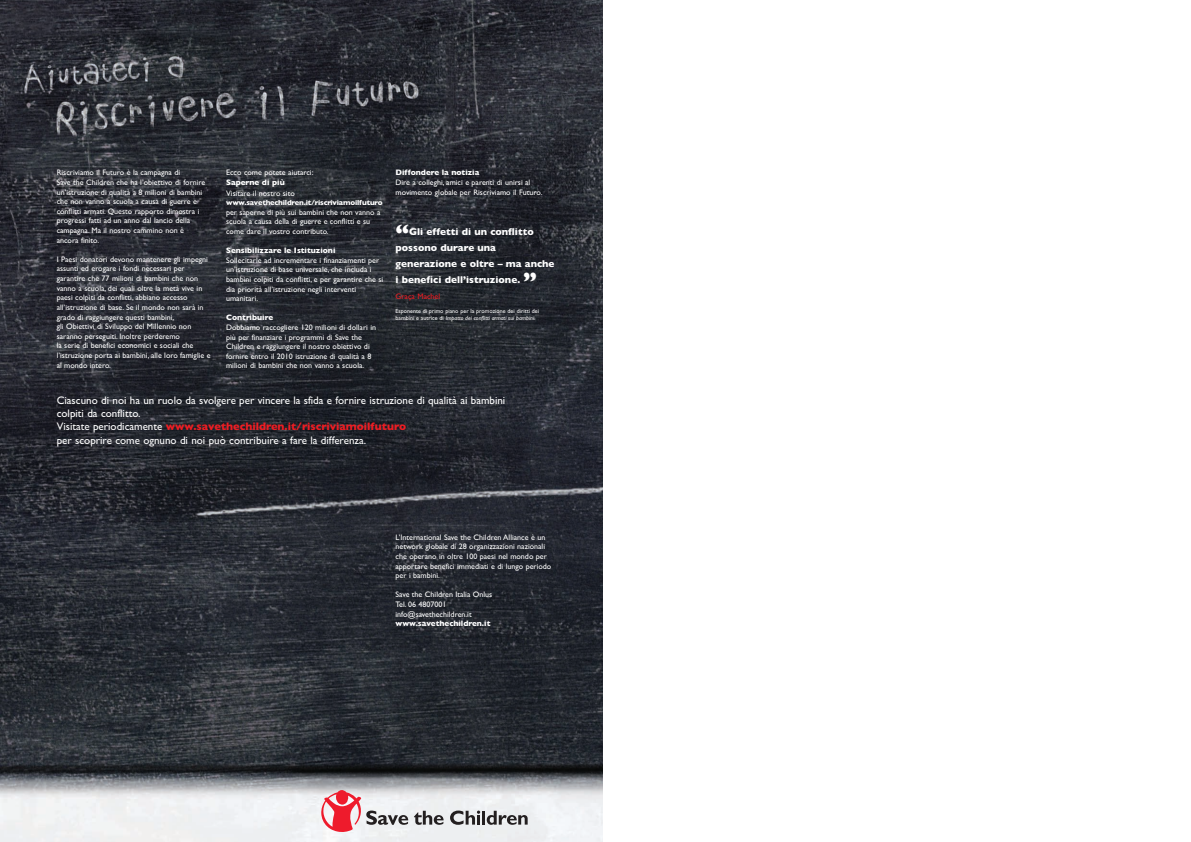
<style>
.page{position:relative;width:1191px;height:842px;background:#fff}
.page>*{position:absolute;margin:0;border:0;box-sizing:border-box;transform-origin:0 0}
.t1{font:700 24px "Gill Sans";color:#fff}
.t2{font:11px/13.2px "Gill Sans";color:#fff}
.t3{font:700 10px/16px "Gill Sans";color:#fff}
.t4{font:8px/9.6px "Gill Sans";color:#fff}
.t5{font:700 8px "Gill Sans";color:#fff}
.t6{font:8px "Gill Sans";color:#ee1e24}
.t7{font:700 7.5px "Gill Sans";letter-spacing:-.025em;color:#fff}
.t8{font:6px/7.2px "Gill Sans";color:#fff}
.s1{font-style:italic}
.s2{font-weight:700;color:#ee1d23}
</style>
<div class="page">
<img style="left:0;top:0;width:602px;height:842px">
<svg style="left:414px;top:811px;width:30px;height:14px"></svg>
<svg style="left:450px;top:810px;width:30px;height:15px"></svg>
<hr style="left:482px;top:811px;width:3px;height:14px;background:#231f20">
<svg style="left:487px;top:811px;width:40px;height:14px"></svg>
<svg style="left:321px;top:790px;width:87px;height:42px"></svg>
<p class="t4" style="left:57px;top:168px;width:150px">Riscriviamo il Futuro è la campagna di<br>Save the Children che ha l’obiettivo di fornire un’istruzione di qualità a 8 milioni di bambini che non vanno a scuola a causa di guerre e conflitti armati. Questo rapporto dimostra i progressi fatti ad un anno dal lancio della campagna. Ma il nostro cammino non è ancora finito.</p>
<p class="t4" style="left:57px;top:254px;width:155px">I Paesi donatori devono mantenere gli impegni assunti ed erogare i fondi necessari per garantire che 77 milioni di bambini che non vanno a scuola, dei quali oltre la metà vive in paesi colpiti da conflitti, abbiano accesso all’istruzione di base. Se il mondo non sarà in grado di raggiungere questi bambini,<br>gli Obiettivi di Sviluppo del Millennio non saranno perseguiti. Inoltre perderemo<br>la serie di benefici economici e sociali che l’istruzione porta ai bambini, alle loro famiglie e al mondo intero.</p>
<p class="t4" style="left:226px;top:168px;width:89px">Ecco come potete aiutarci:</p>
<p class="t5" style="left:226px;top:178px;width:60px">Saperne di più</p>
<p class="t4" style="left:226px;top:189px;width:70px">Visitare il nostro sito</p>
<p class="t7" style="left:226px;top:198px;width:158px">www.savethechildren.it/riscriviamoilfuturo</p>
<p class="t4" style="left:226px;top:207px;width:156px">per saperne di più sui bambini che non vanno a scuola a causa della di guerre e conflitti e su come dare il vostro contributo.</p>
<p class="t5" style="left:226px;top:246px;width:111px">Sensibilizzare le Istituzioni</p>
<p class="t4" style="left:226px;top:255px;width:159px">Sollecitarle ad incrementare i finanziamenti per un’istruzione di base universale, che includa i bambini colpiti da conflitti, e per garantire che si dia priorità all’istruzione negli interventi umanitari.</p>
<p class="t5" style="left:226px;top:313px;width:48px">Contribuire</p>
<p class="t4" style="left:226px;top:322px;width:151px">Dobbiamo raccogliere 120 milioni di dollari in più per finanziare i programmi di Save the Children e raggiungere il nostro obiettivo di fornire entro il 2010 istruzione di qualità a 8 milioni di bambini che non vanno a scuola.</p>
<p class="t5" style="left:395px;top:168px;width:85px">Diffondere la notizia</p>
<p class="t4" style="left:395px;top:178px;width:148px">Dire a colleghi, amici e parenti di unirsi al movimento globale per Riscriviamo il Futuro.</p>
<h1 class="t1" style="left:395px;top:219px;width:15px">“</h1>
<p class="t3" style="left:395px;top:224px;width:160px;text-indent:13px">Gli effetti di un conflitto possono durare una generazione e oltre – ma anche i benefici dell’istruzione.</p>
<h1 class="t1" style="left:523px;top:267px;width:15px">”</h1>
<p class="t6" style="left:395px;top:292px;width:46px">Graça Machel</p>
<p class="t8" style="left:395px;top:307px;width:145px">Esponente di primo piano per la promozione dei diritti dei bambini e autrice di <span class="s1">Impatto dei conflitti armati sui bambini</span>.</p>
<p class="t2" style="left:57px;top:393px;width:450px">Ciascuno di noi ha un ruolo da svolgere per vincere la sfida e fornire istruzione di qualità ai bambini colpiti da conflitto.<br>Visitate periodicamente <span class="s2">www.savethechildren.it/riscriviamoilfuturo<br></span>per scoprire come ognuno di noi può contribuire a fare la differenza.</p>
<p class="t4" style="left:395px;top:532px;width:157px">L’International Save the Children Alliance è un network globale di 28 organizzazioni nazionali che operano in oltre 100 paesi nel mondo per apportare benefici immediati e di lungo periodo per i bambini.</p>
<p class="t4" style="left:395px;top:590px;width:98px">Save the Children Italia Onlus<br>Tel. 06 4807001 info@savethechildren.it</p>
<p class="t5" style="left:395px;top:619px;width:96px">www.savethechildren.it</p>
</div>
